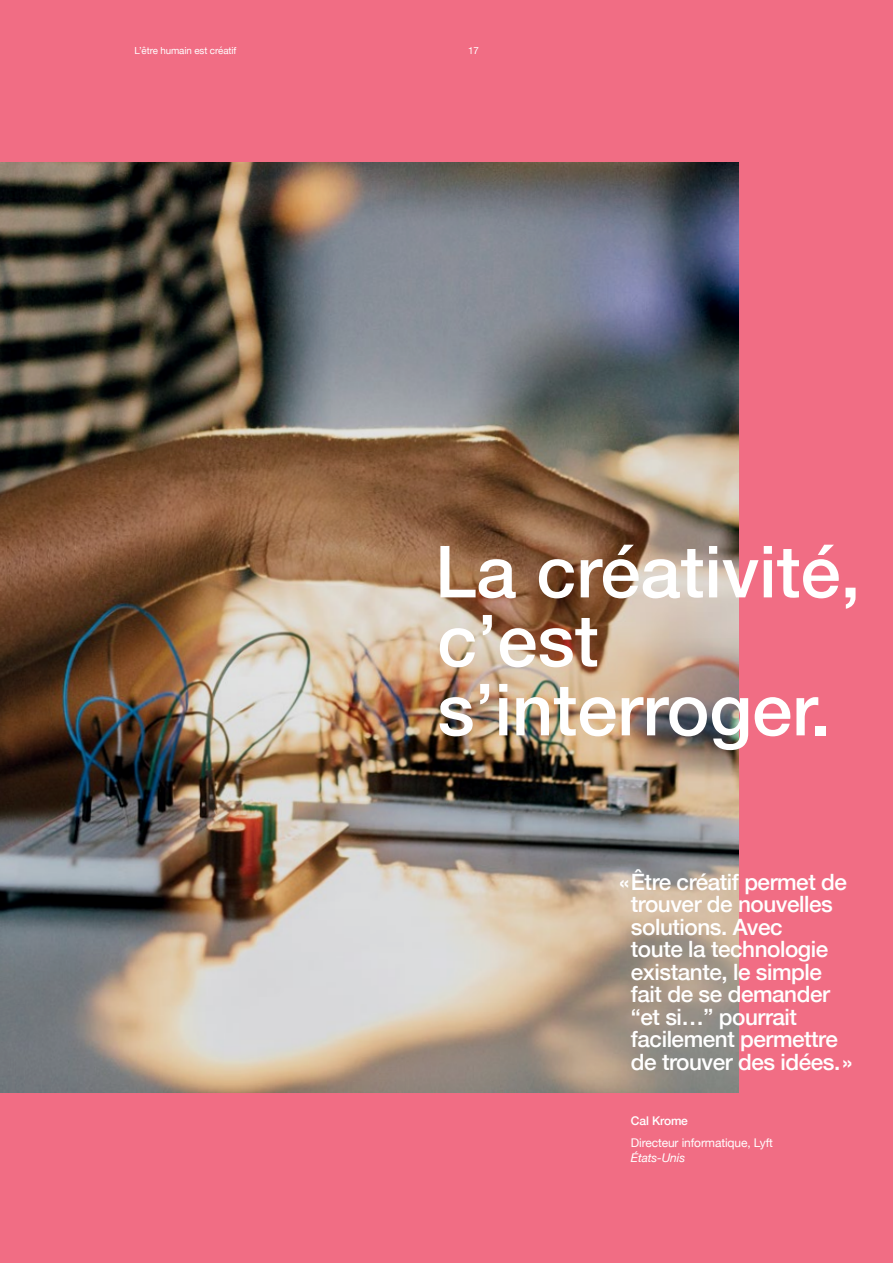
<style>
.page{position:relative;width:893px;height:1263px;background:#f16d84}
.page>*{position:absolute;margin:0;border:0;box-sizing:border-box;transform-origin:0 0}
.t1{font:500 72px/69px "Helvetica Neue";color:#fff}
.t2{font:500 22.5px/22.5px "Helvetica Neue";letter-spacing:-.02em;color:#fff}
.t3{font:12px "Helvetica Neue";letter-spacing:-.01em;color:#fff}
.t4{font:italic 12px "Helvetica Neue";letter-spacing:-.01em;color:#fff}
.t5{font:500 12px "Helvetica Neue";letter-spacing:-.01em;color:#fff}
.t6{font:9.75px "Helvetica Neue";letter-spacing:-.01em;color:#fff}
</style>
<div class="page">
<img style="left:0;top:162px;width:739px;height:930px">
<p class="t6" style="left:134px;top:43px;width:104px">L’être humain est créatif</p>
<p class="t6" style="left:468px;top:43px;width:12px">17</p>
<h1 class="t1" style="left:435px;top:531px;width:427px">La créativité, c’est s’interroger.</h1>
<p class="t2" style="left:631px;top:869px;width:223px;text-indent:-12px">«Être créatif permet de trouver de nouvelles solutions. Avec<br>toute la technologie existante, le simple fait de se demander “et si…” pourrait facilement permettre de trouver des idées.»</p>
<p class="t5" style="left:631px;top:1111px;width:59px">Cal Krome</p>
<p class="t3" style="left:631px;top:1134px;width:144px">Directeur informatique, Lyft</p>
<p class="t4" style="left:631px;top:1149px;width:56px">États-Unis</p>
</div>
